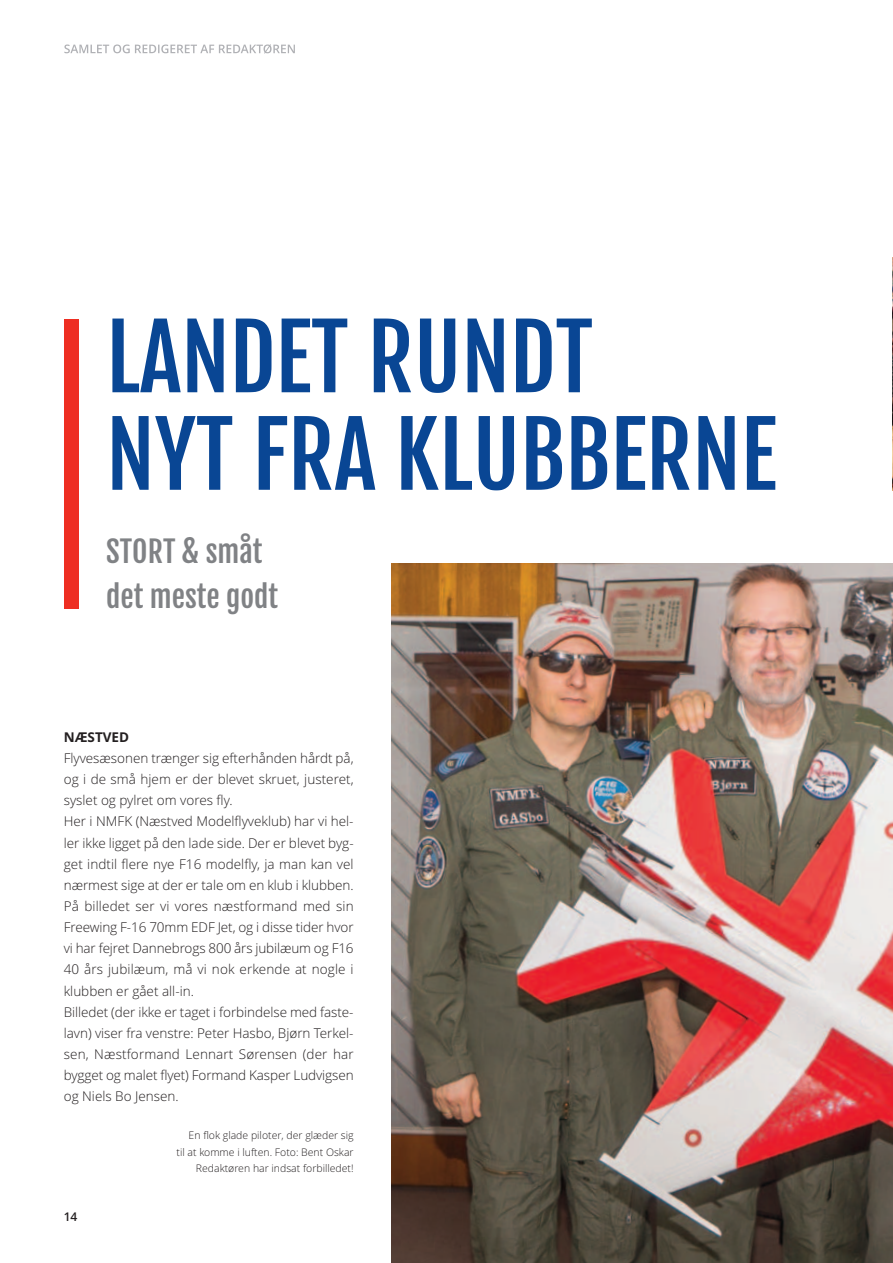
<style>
.page{position:relative;width:893px;height:1263px;background:#fff}
.page>*{position:absolute;margin:0;border:0;box-sizing:border-box;transform-origin:0 0}
.t1{font:90px/97.5px "Fjalla One";color:#094694}
.t2{font:30px/45px "Fjalla One";color:#808285}
.t3{font:300 13.5px/21.1px "Open Sans";color:#231f20}
.t4{font:700 13.5px "Open Sans";color:#231f20}
.t5{font:600 12px "Open Sans";color:#231f20}
.t6{font:300 10.5px/16.5px "Open Sans";color:#231f20;text-align:right}
</style>
<div class="page">
<div style="left:64px;top:319px;width:15px;height:289px;background:#ee2e22"></div>
<svg style="left:64px;top:44px;width:117px;height:9px"></svg>
<img style="left:391px;top:563px;width:502px;height:700px">
<img style="left:892px;top:258px;width:1px;height:232px">
<h1 class="t1" style="left:106px;top:314px;width:672px">LANDET RUNDT<br>NYT FRA KLUBBERNE</h1>
<h2 class="t2" style="left:106px;top:531px;width:173px">STORT &amp; småt det meste godt</h2>
<p class="t4" style="left:64px;top:731px;width:67px">NÆSTVED</p>
<p class="t3" style="left:64px;top:749px;width:291px">Flyvesæsonen trænger sig efterhånden hårdt på, og i de små hjem er der blevet skruet, justeret, syslet og pylret om vores fly.<br>Her i NMFK (Næstved Modelflyveklub) har vi hel&shy;ler ikke ligget på den lade side. Der er blevet byg&shy;get indtil flere nye F16 modelfly, ja man kan vel nærmest sige at der er tale om en klub i klubben.<br>På billedet ser vi vores næstformand med sin Freewing F-16 70mm EDF Jet, og i disse tider hvor vi har fejret Dannebrogs 800 års jubilæum og F16<br>40 års jubilæum, må vi nok erkende at nogle i klubben er gået all-in.<br>Billedet (der ikke er taget i forbindelse med faste&shy;lavn) viser fra venstre: Peter Hasbo, Bjørn Terkel&shy;sen, Næstformand Lennart Sørensen (der har bygget og malet flyet) Formand Kasper Ludvigsen og Niels Bo Jensen.</p>
<p class="t6" style="left:177px;top:1128px;width:179px">En flok glade piloter, der glæder sig<br>til at komme i luften. Foto: Bent Oskar<br>Redaktøren har indsat forbilledet!</p>
<p class="t5" style="left:64px;top:1212px;width:15px">14</p>
</div>
